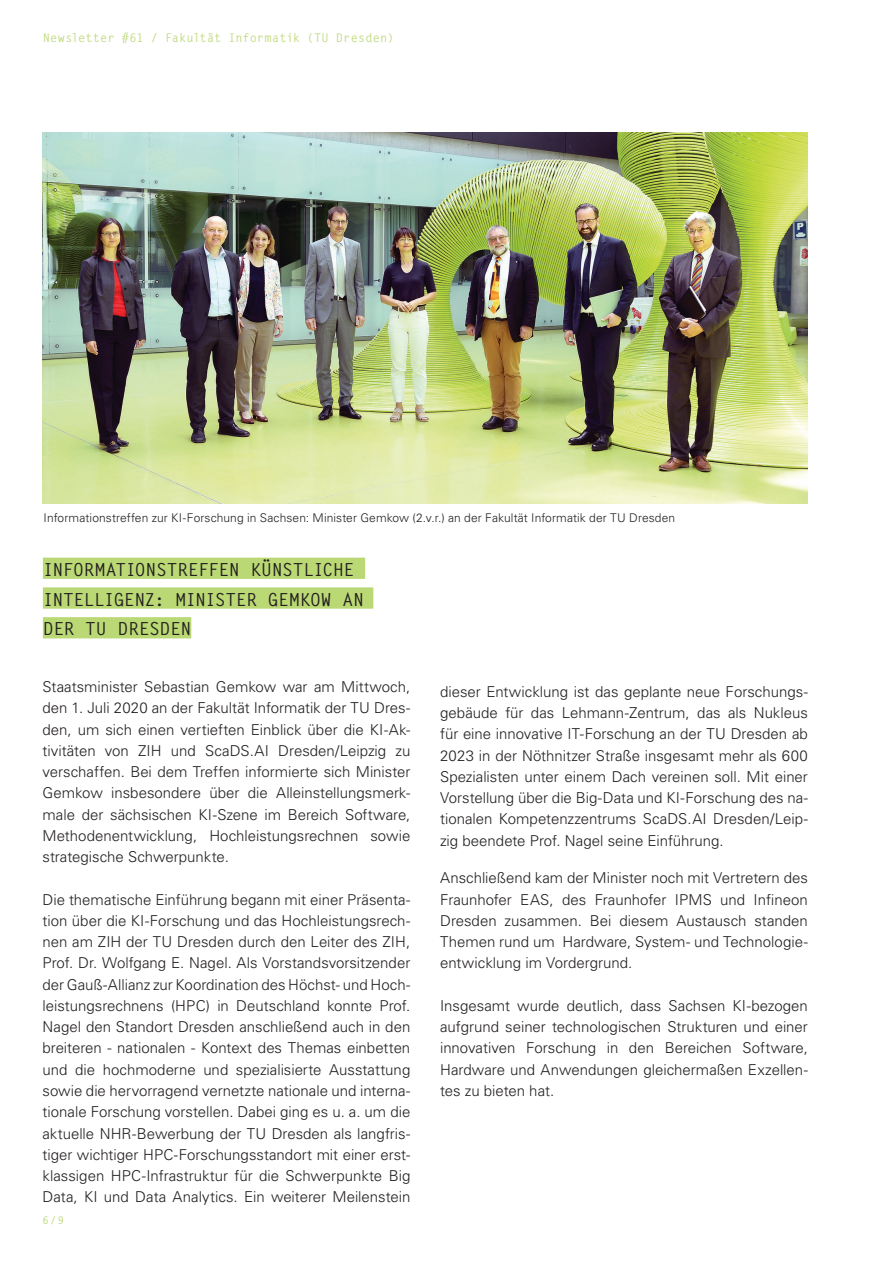
<style>
.page{position:relative;width:893px;height:1263px;background:#fff}
.page>*{position:absolute;margin:0;border:0;box-sizing:border-box;transform-origin:0 0}
.t1{font:700 18px/29.7px "Letter Gothic Std";letter-spacing:-.02em;color:#231f20}
.t2{font:300 15px/21.3px "Univers LT Std";color:#231f20;text-align:justify}
.t3{font:300 12px "Univers LT Std";letter-spacing:.01em;color:#231f20}
.t4{font:700 12px "Letter Gothic Std";letter-spacing:.005em;color:#c1db82}
.t5{font:700 10.5px "Letter Gothic Std";color:#bad874}
</style>
<div class="page">
<img style="left:43px;top:133px;width:765px;height:370px">
<div style="left:43px;top:558px;width:322px;height:21px;background:#bad874"></div>
<div style="left:43px;top:587px;width:330px;height:22px;background:#bad874"></div>
<div style="left:43px;top:617px;width:148px;height:21px;background:#bad874"></div>
<p class="t4" style="left:43px;top:31px;width:353px">Newsletter #61 / Fakultät Informatik (TU Dresden)</p>
<p class="t3" style="left:44px;top:510px;width:633px">Informationstreffen zur KI-Forschung in Sachsen: Minister Gemkow (2.v.r.) an der Fakultät Informatik der TU Dresden</p>
<p class="t1" style="left:43px;top:555px;width:323px">INFORMATIONSTREFFEN KÜNSTLICHE<br>INTELLIGENZ: MINISTER GEMKOW AN<br>DER TU DRESDEN</p>
<p class="t2" style="left:43px;top:676px;width:369px">Staatsminister Sebastian Gemkow war am Mittwoch, den 1. Juli 2020 an der Fakultät Informatik der TU Dres&shy;den, um sich einen vertieften Einblick über die KI-Ak&shy;tivitäten von ZIH und ScaDS.AI Dresden/Leipzig zu verschaffen. Bei dem Treffen informierte sich Minister Gemkow insbesondere über die Alleinstellungsmerk&shy;male der sächsischen KI-Szene im Bereich Software, Methodenentwicklung, Hochleistungsrechnen sowie strategische Schwerpunkte.</p>
<p class="t2" style="left:43px;top:889px;width:369px">Die thematische Einführung begann mit einer Präsenta&shy;tion über die KI-Forschung und das Hochleistungsrech&shy;nen am ZIH der TU Dresden durch den Leiter des ZIH, Prof. Dr. Wolfgang E. Nagel. Als Vorstandsvorsitzender der Gauß-Allianz zur Koordination des Höchst- und Hoch&shy;leistungsrechnens (HPC) in Deutschland konnte Prof.<br>Nagel den Standort Dresden anschließend auch in den breiteren - nationalen - Kontext des Themas einbetten und die hochmoderne und spezialisierte Ausstattung sowie die hervorragend vernetzte nationale und interna&shy;tionale Forschung vorstellen. Dabei ging es u. a. um die aktuelle NHR-Bewerbung der TU Dresden als langfris&shy;tiger wichtiger HPC-Forschungsstandort mit einer erst&shy;klassigen HPC-Infrastruktur für die Schwerpunkte Big Data, KI und Data Analytics. Ein weiterer Meilenstein</p>
<p class="t5" style="left:43px;top:1213px;width:23px">6/9</p>
<p class="t2" style="left:440px;top:681px;width:369px">dieser Entwicklung ist das geplante neue Forschungs&shy;gebäude für das Lehmann-Zentrum, das als Nukleus für eine innovative IT-Forschung an der TU Dresden ab 2023 in der Nöthnitzer Straße insgesamt mehr als 600<br>Spezialisten unter einem Dach vereinen soll. Mit einer Vorstellung über die Big-Data und KI-Forschung des na&shy;tionalen Kompetenzzentrums ScaDS.AI Dresden/Leip&shy;zig beendete Prof. Nagel seine Einführung.</p>
<p class="t2" style="left:440px;top:867px;width:369px">Anschließend kam der Minister noch mit Vertretern des Fraunhofer EAS, des Fraunhofer IPMS und Infineon Dresden zusammen. Bei diesem Austausch standen Themen rund um Hardware, System- und Technologie&shy;entwicklung im Vordergrund.</p>
<p class="t2" style="left:440px;top:995px;width:369px">Insgesamt wurde deutlich, dass Sachsen KI-bezogen aufgrund seiner technologischen Strukturen und einer innovativen Forschung in den Bereichen Software, Hardware und Anwendungen gleichermaßen Exzellen&shy;tes zu bieten hat.</p>
</div>
